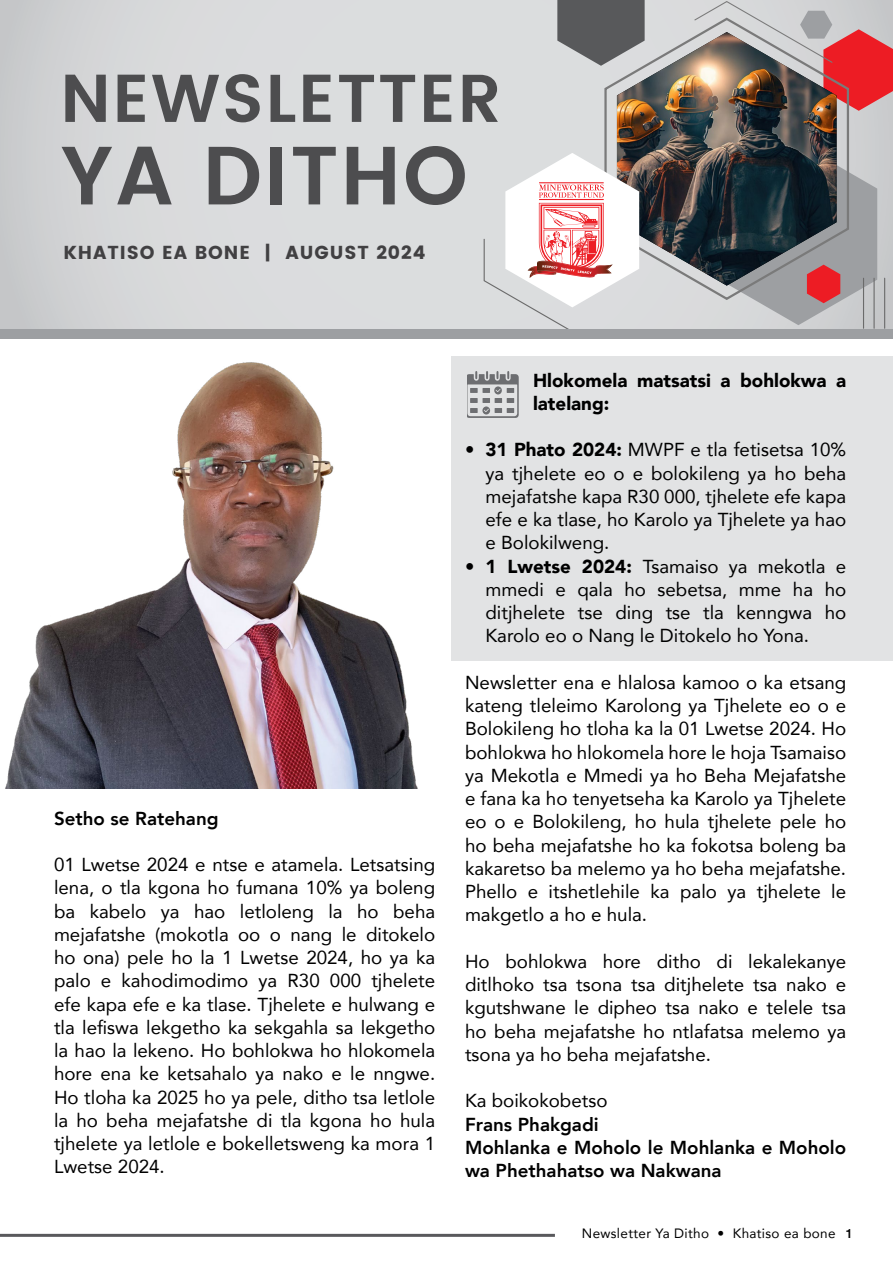
<style>
.page{position:relative;width:893px;height:1263px;background:#fff}
.page>*{position:absolute;margin:0;border:0;box-sizing:border-box;transform-origin:0 0}
.t1{font:600 82.5px "Poppins";letter-spacing:.025em;color:#4d4d4f}
.t2{font:600 67.5px "Poppins";letter-spacing:.025em;color:#4d4d4f}
.t3{font:18.75px/23.2px "Avenir";color:#000;text-align:justify}
.t4{font:800 18.75px/23.2px "Avenir";color:#000}
.t5{font:900 18.75px/23.2px "Avenir";color:#000}
.t6{font:700 18.75px "Poppins";letter-spacing:.05em;color:#414042}
.t7{font:13.5px "Avenir";letter-spacing:.025em;color:#000}
.s1{font-weight:900}
.s2{font-family:"Helvetica Neue";font-weight:500;font-size:12.75px}
</style>
<div class="page">
<div style="left:452px;top:356px;width:441px;height:304px;background:#e2e3e4"></div>
<svg style="left:0;top:0;width:893px;height:330px;background:#d7d8da"></svg>
<svg style="left:602px;top:16px;width:248px;height:285px;background:#d0d1d2"></svg>
<svg style="left:719px;top:143px;width:158px;height:182px;background:#b2abae"></svg>
<svg style="left:693px;top:0;width:200px;height:111px;background:#d59094"></svg>
<svg style="left:557px;top:0;width:88px;height:66px;background:#6a6b6d"></svg>
<hr style="left:884px;top:278px;width:1px;height:50px;background:#6b6b6b">
<hr style="left:873px;top:278px;width:2px;height:50px;background:#6b6b6b">
<hr style="left:863px;top:278px;width:1px;height:50px;background:#6b6b6b">
<img style="left:617px;top:32px;width:219px;height:254px">
<svg style="left:483px;top:153px;width:156px;height:177px"></svg>
<div style="left:0;top:330px;width:893px;height:9px;background:#9d9fa2"></div>
<img style="left:5px;top:362px;width:413px;height:427px">
<svg style="left:467px;top:371px;width:51px;height:47px"></svg>
<hr style="left:0;top:1234px;width:555px;height:3px;background:#59595c">
<h2 class="t2" style="left:60px;top:48px;width:443px">NEWSLETTER</h2>
<h1 class="t1" style="left:60px;top:114px;width:409px">YA DITHO</h1>
<p class="t6" style="left:64px;top:242px;width:363px">KHATISO EA BONE | AUGUST 2024</p>
<p class="t4" style="left:54px;top:806px;width:166px">Setho se Ratehang</p>
<p class="t3" style="left:54px;top:852px;width:383px">01 Lwetse 2024 e ntse e atamela. Letsatsing lena, o tla kgona ho fumana 10% ya boleng ba kabelo ya hao letloleng la ho beha mejafatshe (mokotla oo o nang le ditokelo ho ona) pele ho la 1 Lwetse 2024, ho ya ka palo e kahodimodimo ya R30 000 tjhelete efe kapa efe e ka tlase. Tjhelete e hulwang e tla lefiswa lekgetho ka sekgahla sa lekgetho la hao la lekeno. Ho bohlokwa ho hlokomela hore ena ke ketsahalo ya nako e le nngwe.<br>Ho tloha ka 2025 ho ya pele, ditho tsa letlole la ho beha mejafatshe di tla kgona ho hula tjhelete ya letlole e bokelletsweng ka mora 1<br>Lwetse 2024.</p>
<p class="t5" style="left:533px;top:368px;width:315px">Hlokomela matsatsi a bohlokwa a latelang:</p>
<p class="t3" style="left:485px;top:438px;width:362px;text-indent:-20px"><span class="s1">• 31 Phato 2024:</span> MWPF e tla fetisetsa 10% ya tjhelete eo o e bolokileng ya ho beha mejafatshe kapa R30 000, tjhelete efe kapa efe e ka tlase, ho Karolo ya Tjhelete ya hao e Bolokilweng.</p>
<p class="t3" style="left:485px;top:554px;width:362px;text-indent:-20px"><span class="s1">• 1 Lwetse 2024:</span> Tsamaiso ya mekotla e mmedi e qala ho sebetsa, mme ha ho ditjhelete tse ding tse tla kenngwa ho Karolo eo o Nang le Ditokelo ho Yona.</p>
<p class="t3" style="left:465px;top:670px;width:383px">Newsletter ena e hlalosa kamoo o ka etsang kateng tleleimo Karolong ya Tjhelete eo o e Bolokileng ho tloha ka la 01 Lwetse 2024. Ho bohlokwa ho hlokomela hore le hoja Tsamaiso ya Mekotla e Mmedi ya ho Beha Mejafatshe e fana ka ho tenyetseha ka Karolo ya Tjhelete eo o e Bolokileng, ho hula tjhelete pele ho ho beha mejafatshe ho ka fokotsa boleng ba kakaretso ba melemo ya ho beha mejafatshe.<br>Phello e itshetlehile ka palo ya tjhelete le makgetlo a ho e hula.</p>
<p class="t3" style="left:465px;top:949px;width:383px">Ho bohlokwa hore ditho di lekalekanye ditlhoko tsa tsona tsa ditjhelete tsa nako e kgutshwane le dipheo tsa nako e telele tsa ho beha mejafatshe ho ntlafatsa melemo ya tsona ya ho beha mejafatshe.</p>
<p class="t3" style="left:465px;top:1089px;width:144px">Ka boikokobetso</p>
<p class="t4" style="left:465px;top:1112px;width:383px">Frans Phakgadi<br>Mohlanka e Moholo le Mohlanka e Moholo wa Phethahatso wa Nakwana</p>
<p class="t7" style="left:582px;top:1222px;width:273px">Newsletter Ya Ditho • Khatiso ea bone <span class="s2">1</span></p>
</div>
